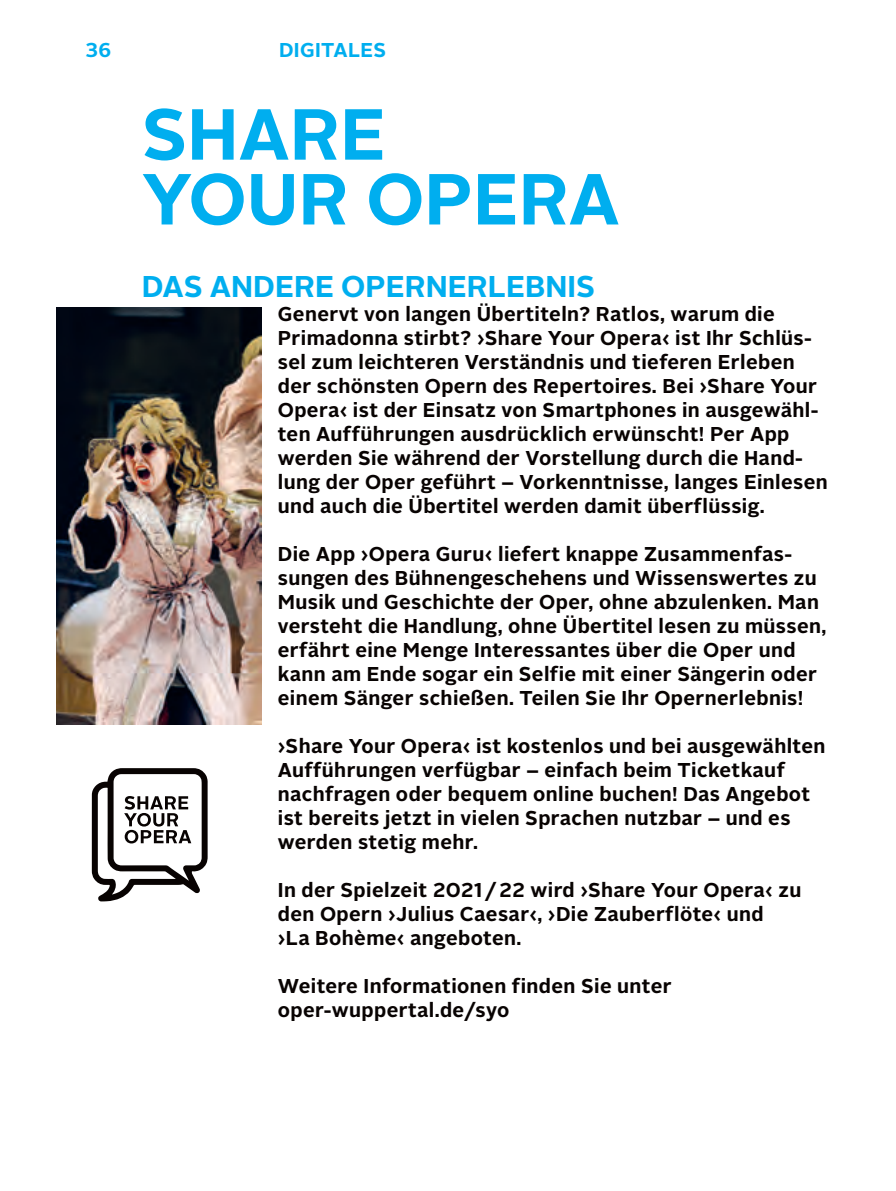
<style>
.page{position:relative;width:896px;height:1191px;background:#fff}
.page>*{position:absolute;margin:0;border:0;box-sizing:border-box;transform-origin:0 0}
.t1{font:700 72px/64.8px "Alright Sans";color:#00aeef}
.t2{font:700 30px "Alright Sans";color:#00aeef}
.t3{font:700 20px/24px "Alright Sans";letter-spacing:.02em;color:#080302}
.t4{font:700 20px "Alright Sans";letter-spacing:.02em;color:#00aeef}
</style>
<div class="page">
<img style="left:57px;top:307px;width:205px;height:417px">
<svg style="left:92px;top:768px;width:116px;height:133px"></svg>
<p class="t4" style="left:85px;top:36px;width:28px">36</p>
<p class="t4" style="left:279px;top:36px;width:109px">DIGITALES</p>
<h1 class="t1" style="left:142px;top:102px;width:479px">SHARE<br>YOUR OPERA</h1>
<h2 class="t2" style="left:142px;top:265px;width:455px">DAS ANDERE OPERNERLEBNIS</h2>
<p class="t3" style="left:278px;top:302px;width:551px">Genervt von langen Übertiteln? Ratlos, warum die Primadonna stirbt? ›Share Your Opera‹ ist Ihr Schlüs&shy;sel zum leichteren Verständnis und tieferen Erleben der schönsten Opern des Repertoires. Bei ›Share Your Opera‹ ist der Einsatz von Smartphones in ausgewähl&shy;ten Aufführungen ausdrücklich erwünscht! Per App werden Sie während der Vorstellung durch die Hand&shy;lung der Oper geführt – Vorkenntnisse, langes Einlesen und auch die Übertitel werden damit überflüssig.</p>
<p class="t3" style="left:278px;top:542px;width:550px">Die App ›Opera Guru‹ liefert knappe Zusammenfas&shy;sungen des Bühnengeschehens und Wissenswertes zu Musik und Geschichte der Oper, ohne abzulenken. Man versteht die Handlung, ohne Übertitel lesen zu müssen, erfährt eine Menge Interessantes über die Oper und kann am Ende sogar ein Selfie mit einer Sängerin oder einem Sänger schießen. Teilen Sie Ihr Opernerlebnis!</p>
<p class="t3" style="left:278px;top:734px;width:549px">›Share Your Opera‹ ist kostenlos und bei ausgewählten Aufführungen verfügbar – einfach beim Ticketkauf nachfragen oder bequem online buchen! Das Angebot ist bereits jetzt in vielen Sprachen nutzbar – und es werden stetig mehr.</p>
<p class="t3" style="left:278px;top:878px;width:525px">In der Spielzeit 2021 / 22 wird ›Share Your Opera‹ zu den Opern ›Julius Caesar‹, ›Die Zauberflöte‹ und<br>›La Bohème‹ angeboten.</p>
<p class="t3" style="left:278px;top:974px;width:395px">Weitere Informationen finden Sie unter oper-wuppertal.de/syo</p>
</div>
